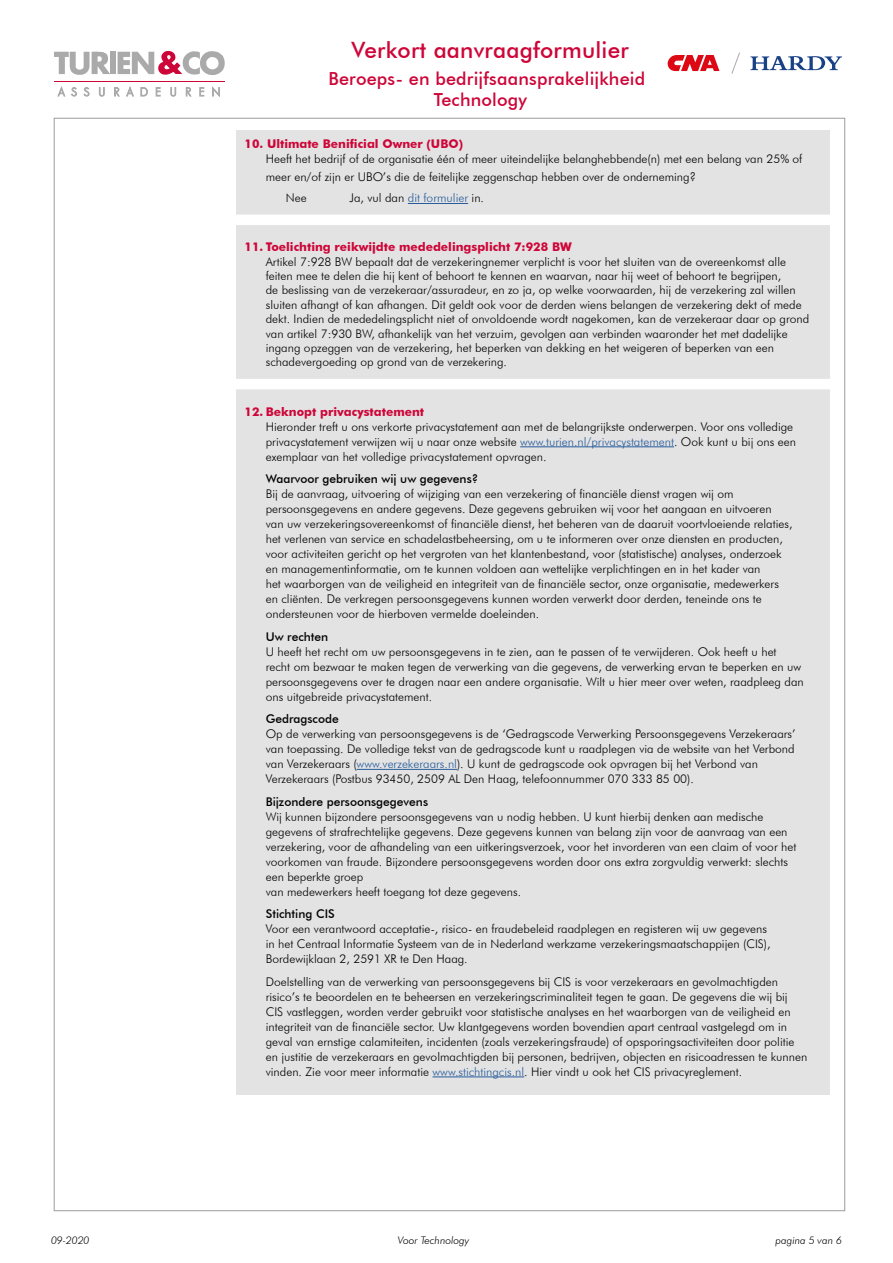
<style>
.page{position:relative;width:893px;height:1263px;background:#fff}
.page>*{position:absolute;margin:0;border:0;box-sizing:border-box;transform-origin:0 0}
.t1{font:500 22.5px "Futura BT";letter-spacing:.01em;color:#ce0538}
.t2{font:500 18px/21px "Futura BT";letter-spacing:.01em;color:#ce0538}
.t3{font:300 12px/15px "Futura BT";color:#000}
.t4{font:700 12px "Futura BT";color:#ce0538}
.t5{font:500 12px "Futura BT";color:#000}
.t6{font:italic 300 10.5px "Futura BT";color:#000}
.s1{color:#275b9b}
</style>
<div class="page">
<div style="left:236px;top:131px;width:593px;height:964px;background:#e3e3e3"></div>
<div style="left:110px;top:52px;width:5px;height:22px;background:#aaa"></div>
<svg style="left:118px;top:51px;width:107px;height:24px"></svg>
<svg style="left:54px;top:51px;width:56px;height:24px"></svg>
<svg style="left:58px;top:87px;width:7px;height:9px"></svg>
<svg style="left:71px;top:87px;width:6px;height:9px"></svg>
<svg style="left:84px;top:87px;width:5px;height:9px"></svg>
<svg style="left:99px;top:87px;width:6px;height:10px"></svg>
<svg style="left:114px;top:87px;width:6px;height:9px"></svg>
<svg style="left:126px;top:87px;width:8px;height:9px"></svg>
<svg style="left:141px;top:87px;width:7px;height:9px"></svg>
<svg style="left:156px;top:87px;width:4px;height:9px"></svg>
<svg style="left:170px;top:87px;width:6px;height:10px"></svg>
<svg style="left:186px;top:87px;width:5px;height:9px"></svg>
<svg style="left:199px;top:87px;width:5px;height:9px"></svg>
<svg style="left:212px;top:87px;width:8px;height:10px"></svg>
<hr style="left:54px;top:81px;width:171px;height:1px;background:#ce0538">
<svg style="left:750px;top:56px;width:92px;height:14px"></svg>
<svg style="left:668px;top:55px;width:51px;height:16px"></svg>
<svg style="left:731px;top:52px;width:9px;height:22px"></svg>
<hr style="left:408px;top:203px;width:60px;height:1px;background:#275b9b">
<div style="left:232px;top:215px;width:606px;height:10px;background:#fff"></div>
<div style="left:232px;top:379px;width:606px;height:10px;background:#fff"></div>
<hr style="left:520px;top:447px;width:154px;height:1px;background:#275b9b">
<hr style="left:357px;top:769px;width:100px;height:1px;background:#275b9b">
<hr style="left:433px;top:1077px;width:91px;height:1px;background:#275b9b">
<h1 class="t1" style="left:352px;top:36px;width:279px">Verkort aanvraagformulier</h1>
<h2 class="t2" style="left:434px;top:68px;width:213px;text-indent:-105px">Beroeps- en bedrijfsaansprakelijkheid<br>Technology</h2>
<p class="t4" style="left:244px;top:137px;width:220px">10. Ultimate Benificial Owner (UBO)</p>
<p class="t3" style="left:266px;top:150px;width:538px;line-height:18px">Heeft het bedrijf of de organisatie één of meer uiteindelijke belanghebbende(n) met een belang van 25% of meer en/of zijn er UBO’s die de feitelijke zeggenschap hebben over de onderneming?</p>
<p class="t3" style="left:286px;top:190px;width:22px">Nee</p>
<p class="t3" style="left:350px;top:190px;width:136px">Ja, vul dan <span class="s1">dit formulier</span> in.</p>
<p class="t4" style="left:244px;top:240px;width:329px">11. Toelichting reikwijdte mededelingsplicht 7:928 BW</p>
<p class="t3" style="left:266px;top:254px;width:545px;line-height:14.4px">Artikel 7:928 BW bepaalt dat de verzekeringnemer verplicht is voor het sluiten van de overeenkomst alle feiten mee te delen die hij kent of behoort te kennen en waarvan, naar hij weet of behoort te begrijpen,<br>de beslissing van de verzekeraar/assuradeur, en zo ja, op welke voorwaarden, hij de verzekering zal willen sluiten afhangt of kan afhangen. Dit geldt ook voor de derden wiens belangen de verzekering dekt of mede dekt. Indien de mededelingsplicht niet of onvoldoende wordt nagekomen, kan de verzekeraar daar op grond van artikel 7:930 BW, afhankelijk van het verzuim, gevolgen aan verbinden waaronder het met dadelijke ingang opzeggen van de verzekering, het beperken van dekking en het weigeren of beperken van een schadevergoeding op grond van de verzekering.</p>
<p class="t4" style="left:244px;top:404px;width:181px">12. Beknopt privacystatement</p>
<p class="t3" style="left:266px;top:419px;width:532px">Hieronder treft u ons verkorte privacystatement aan met de belangrijkste onderwerpen. Voor ons volledige privacystatement verwijzen wij u naar onze website <span class="s1">www.turien.nl/privacystatement</span>. Ook kunt u bij ons een exemplaar van het volledige privacystatement opvragen.</p>
<p class="t5" style="left:266px;top:471px;width:214px">Waarvoor gebruiken wij uw gegevens?</p>
<p class="t3" style="left:266px;top:486px;width:528px">Bij de aanvraag, uitvoering of wijziging van een verzekering of financiële dienst vragen wij om persoonsgegevens en andere gegevens. Deze gegevens gebruiken wij voor het aangaan en uitvoeren van uw verzekeringsovereenkomst of financiële dienst, het beheren van de daaruit voortvloeiende relaties, het verlenen van service en schadelastbeheersing, om u te informeren over onze diensten en producten, voor activiteiten gericht op het vergroten van het klantenbestand, voor (statistische) analyses, onderzoek en managementinformatie, om te kunnen voldoen aan wettelijke verplichtingen en in het kader van<br>het waarborgen van de veiligheid en integriteit van de financiële sector, onze organisatie, medewerkers en cliënten. De verkregen persoonsgegevens kunnen worden verwerkt door derden, teneinde ons te ondersteunen voor de hierboven vermelde doeleinden.</p>
<p class="t5" style="left:266px;top:629px;width:64px">Uw rechten</p>
<p class="t3" style="left:266px;top:644px;width:539px">U heeft het recht om uw persoonsgegevens in te zien, aan te passen of te verwijderen. Ook heeft u het recht om bezwaar te maken tegen de verwerking van die gegevens, de verwerking ervan te beperken en uw persoonsgegevens over te dragen naar een andere organisatie. Wilt u hier meer over weten, raadpleeg dan ons uitgebreide privacystatement.</p>
<p class="t5" style="left:266px;top:711px;width:74px">Gedragscode</p>
<p class="t3" style="left:266px;top:726px;width:531px">Op de verwerking van persoonsgegevens is de ‘Gedragscode Verwerking Persoonsgegevens Verzekeraars’ van toepassing. De volledige tekst van de gedragscode kunt u raadplegen via de website van het Verbond van Verzekeraars (<span class="s1">www.verzekeraars.nl</span>). U kunt de gedragscode ook opvragen bij het Verbond van Verzekeraars (Postbus 93450, 2509 AL Den Haag, telefoonnummer 070 333 85 00).</p>
<p class="t5" style="left:266px;top:794px;width:164px">Bijzondere persoonsgegevens</p>
<p class="t3" style="left:266px;top:809px;width:532px">Wij kunnen bijzondere persoonsgegevens van u nodig hebben. U kunt hierbij denken aan medische gegevens of strafrechtelijke gegevens. Deze gegevens kunnen van belang zijn voor de aanvraag van een verzekering, voor de afhandeling van een uitkeringsverzoek, voor het invorderen van een claim of voor het voorkomen van fraude. Bijzondere persoonsgegevens worden door ons extra zorgvuldig verwerkt: slechts een beperkte groep<br>van medewerkers heeft toegang tot deze gegevens.</p>
<p class="t5" style="left:266px;top:906px;width:70px">Stichting CIS</p>
<p class="t3" style="left:266px;top:921px;width:506px">Voor een verantwoord acceptatie-, risico- en fraudebeleid raadplegen en registeren wij uw gegevens in het Centraal Informatie Systeem van de in Nederland werkzame verzekeringsmaatschappijen (CIS),<br>Bordewijklaan 2, 2591 XR te Den Haag.</p>
<p class="t3" style="left:266px;top:974px;width:543px">Doelstelling van de verwerking van persoonsgegevens bij CIS is voor verzekeraars en gevolmachtigden risico’s te beoordelen en te beheersen en verzekeringscriminaliteit tegen te gaan. De gegevens die wij bij CIS vastleggen, worden verder gebruikt voor statistische analyses en het waarborgen van de veiligheid en integriteit van de financiële sector. Uw klantgegevens worden bovendien apart centraal vastgelegd om in geval van ernstige calamiteiten, incidenten (zoals verzekeringsfraude) of opsporingsactiviteiten door politie en justitie de verzekeraars en gevolmachtigden bij personen, bedrijven, objecten en risicoadressen te kunnen vinden. Zie voor meer informatie <span class="s1">www.stichtingcis.nl</span>. Hier vindt u ook het CIS privacyreglement.</p>
<p class="t6" style="left:51px;top:1234px;width:40px">09-2020</p>
<p class="t6" style="left:398px;top:1234px;width:73px">Voor Technology</p>
<p class="t6" style="left:775px;top:1234px;width:68px">pagina 5 van 6</p>
</div>
